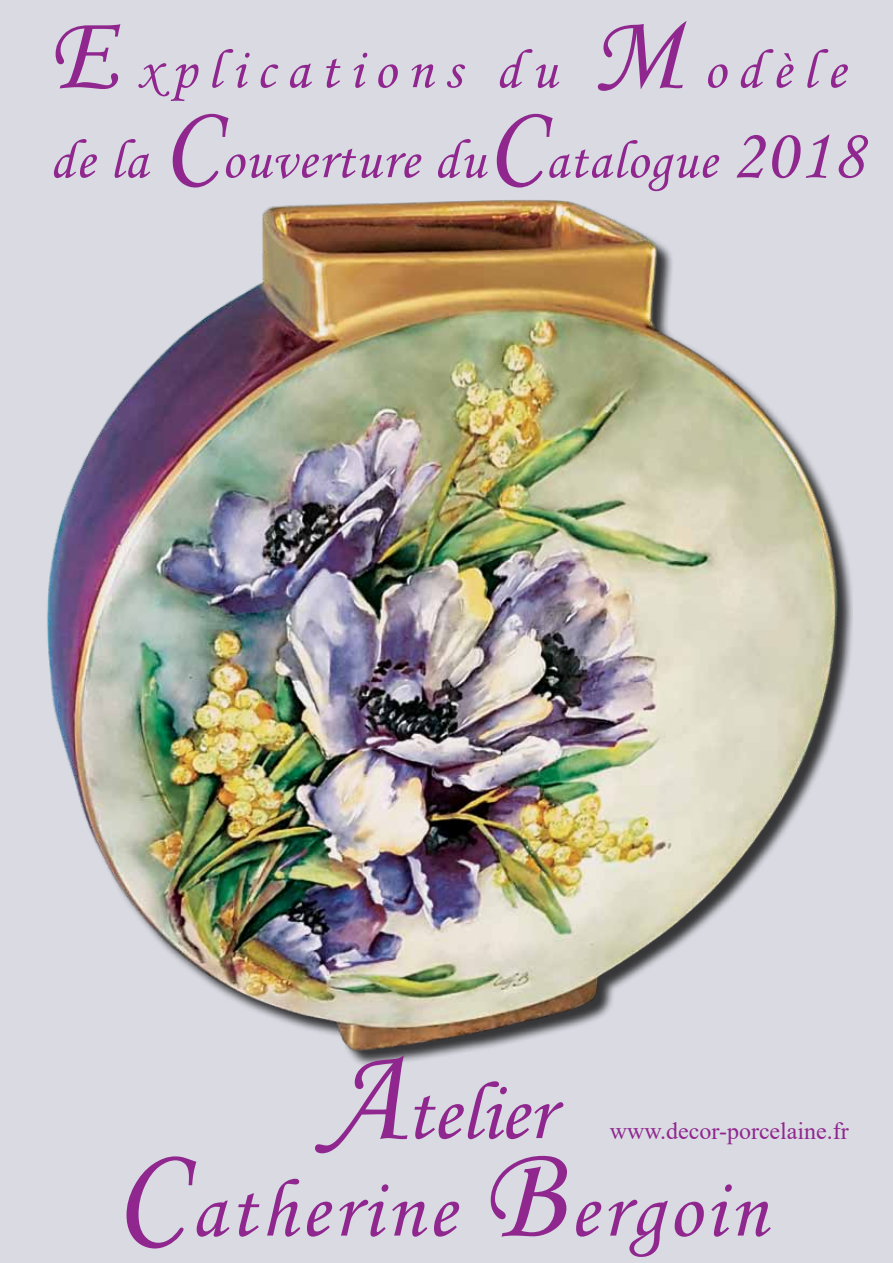
<style>
.page{position:relative;width:893px;height:1263px;background:#d9dae2}
.page>*{position:absolute;margin:0;border:0;box-sizing:border-box;transform-origin:0 0}
.t1{font:82.5px/97.5px "Monotype Corsiva";letter-spacing:.05em;color:#90278f;text-align:center}
.t2{font:55.5px/90px "Monotype Corsiva";letter-spacing:.2em;color:#90278f}
.t3{font:24px "Times New Roman";color:#90278f}
.s1{font-size:108px}
.s2{font-size:54px}
.s3{font-size:72px}
.s4{font-size:135px}
</style>
<div class="page">
<img style="left:47px;top:200px;width:806px;height:865px">
<p class="t2" style="left:48px;top:25px;width:816px"><span class="s1">E</span> xplications du <span class="s1">M</span> odèle de la <span class="s1">C</span>ouverture du<span class="s1">C</span><span class="s2">atalogue</span> <span class="s3">2018</span></p>
<h1 class="t1" style="left:114px;top:1064px;width:655px"><span class="s4">A</span>telier<br><span class="s4">C</span>atherine <span class="s4">B</span>ergoin</h1>
<p class="t3" style="left:610px;top:1114px;width:241px">www.decor-porcelaine.fr</p>
</div>
